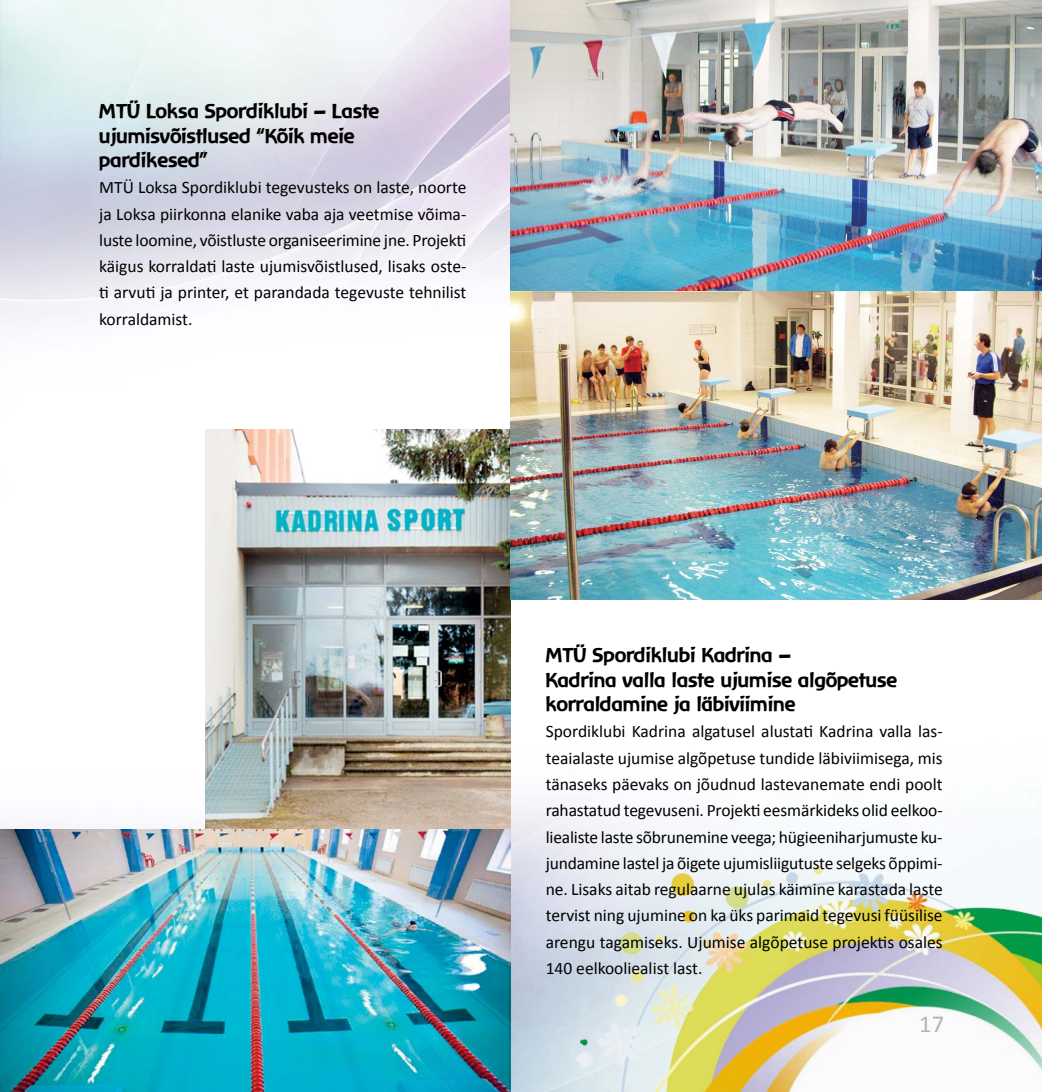
<style>
.page{position:relative;width:1042px;height:1092px;background:#fff}
.page>*{position:absolute;margin:0;border:0;box-sizing:border-box;transform-origin:0 0}
.t1{font:24.5px "Calibri";color:#b1b4b6}
.t2{font:19.25px/24.5px "Baar Zeitgeist";color:#000}
.t3{font:17.5px/26.2px "Calibri";color:#000;text-align:justify}
</style>
<div class="page">
<img style="left:0;top:0;width:1042px;height:829px">
<img style="left:510px;top:817px;width:532px;height:274px">
<img style="left:206px;top:429px;width:304px;height:400px">
<img style="left:510px;top:0;width:532px;height:291px">
<img style="left:510px;top:291px;width:532px;height:308px">
<img style="left:0;top:829px;width:510px;height:262px">
<p class="t2" style="left:99px;top:98px;width:282px">MTÜ Loksa Spordiklubi – Laste ujumisvõistlused “Kõik meie pardikesed”</p>
<p class="t3" style="left:99px;top:174px;width:369px">MTÜ Loksa Spordiklubi tegevusteks on laste, noorte ja Loksa piirkonna elanike vaba aja veetmise võima&shy;luste loomine, võistluste organiseerimine jne. Projekti käigus korraldati laste ujumisvõistlused, lisaks oste&shy;ti arvuti ja printer, et parandada tegevuste tehnilist korraldamist.</p>
<p class="t2" style="left:546px;top:642px;width:353px">MTÜ Spordiklubi Kadrina –<br>Kadrina valla laste ujumise algõpetuse korraldamine ja läbiviimine</p>
<p class="t3" style="left:546px;top:718px;width:398px">Spordiklubi Kadrina algatusel alustati Kadrina valla las&shy;teaialaste ujumise algõpetuse tundide läbiviimisega, mis tänaseks päevaks on jõudnud lastevanemate endi poolt rahastatud tegevuseni. Projekti eesmärkideks olid eelkoo&shy;liealiste laste sõbrunemine veega; hügieeniharjumuste ku&shy;jundamine lastel ja õigete ujumisliigutuste selgeks õppimi&shy;ne. Lisaks aitab regulaarne ujulas käimine karastada laste tervist ning ujumine on ka üks parimaid tegevusi füüsilise arengu tagamiseks. Ujumise algõpetuse projektis osales 140 eelkooliealist last.</p>
<h1 class="t1" style="left:919px;top:1008px;width:26px">17</h1>
</div>
